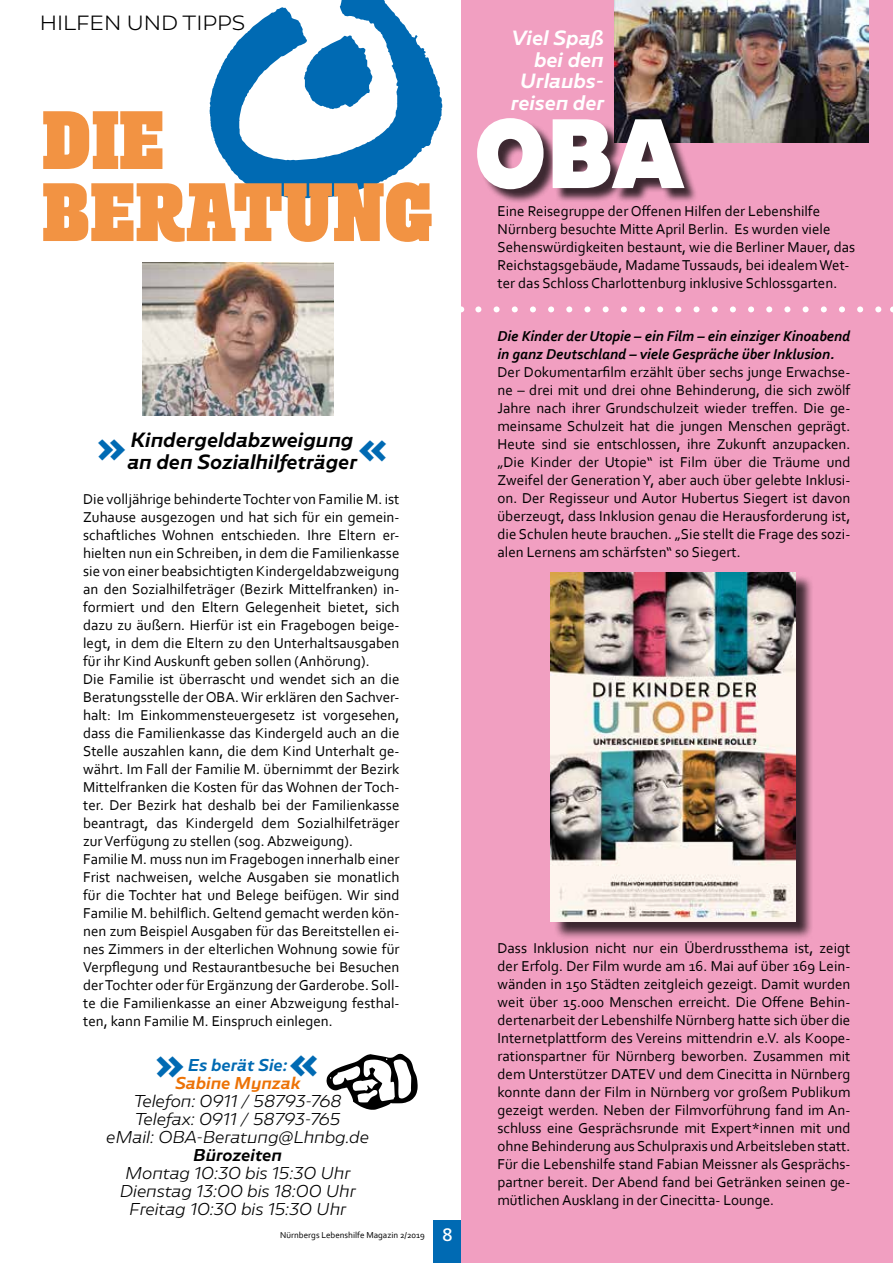
<style>
.page{position:relative;width:893px;height:1263px;background:#fff}
.page>*{position:absolute;margin:0;border:0;box-sizing:border-box;transform-origin:0 0}
.t1{font:900 85.95px "Caprina";color:#fff;scale:.88 1}
.t2{font:82.5px/72px "Rita Ultra Bold DEMO";color:#f29343}
.t3{font:900 36px "Caprina";color:#006ab3}
.t4{font:italic 500 18px/21.6px "Caprina";color:#000}
.t5{font:italic 500 18px/21.6px "Caprina";color:#fff;text-align:right}
.t6{font:300 18px "Caprina";color:#000}
.t7{font:15px/18px "Corbel";color:#000}
.t8{font:italic 300 15px/18px "Caprina";color:#000;text-align:center}
.t9{font:italic 700 15px/18px "Corbel";color:#000}
.t10{font:italic 500 15px "Caprina";color:#ec7206}
.t11{font:italic 500 15px "Caprina";color:#006ab3}
.t12{font:italic 500 15px "Caprina";color:#000}
.t13{font:9px "Corbel";color:#000}
.s1{font-family:"Frutiger";font-size:18px;color:#fff}
</style>
<div class="page">
<div style="left:433px;top:1220px;width:27px;height:43px;background:#006ab3"></div>
<div style="left:461px;top:0;width:432px;height:1263px;background:#f19fc1"></div>
<svg style="left:210px;top:0;width:232px;height:198px"></svg>
<svg style="left:304px;top:36px;width:68px;height:73px"></svg>
<svg style="left:326px;top:1054px;width:92px;height:56px"></svg>
<img style="left:142px;top:263px;width:191px;height:153px">
<img style="left:614px;top:0;width:254px;height:142px">
<div style="left:553px;top:574px;width:260px;height:366px;background:#000;opacity:.75"></div>
<img style="left:551px;top:572px;width:244px;height:349px">
<div style="left:479px;top:120px;width:219px;height:84px;background:#000;opacity:.75"></div>
<svg style="left:478px;top:306px;width:404px;height:6px"></svg>
<p class="t6" style="left:40px;top:10px;width:207px">HILFEN UND TIPPS</p>
<h2 class="t2" style="left:42px;top:108px;width:391px">DIE<br>BERATUNG</h2>
<p class="t4" style="left:127px;top:429px;width:231px">Kindergeldabzweigung an den Sozialhilfeträger</p>
<h3 class="t3" style="left:97px;top:420px;width:31px">»</h3>
<h3 class="t3" style="left:359px;top:421px;width:31px">«</h3>
<p class="t7" style="left:83px;top:490px;width:318px">Die volljährige behinderte Tochter von Familie M. ist Zuhause ausgezogen und hat sich für ein gemein&shy;schaftliches Wohnen entschieden. Ihre Eltern er&shy;hielten nun ein Schreiben, in dem die Familienkasse sie von einer beabsichtigten Kindergeldabzweigung an den Sozialhilfeträger (Bezirk Mittelfranken) in&shy;formiert und den Eltern Gelegenheit bietet, sich dazu zu äußern. Hierfür ist ein Fragebogen beige&shy;legt, in dem die Eltern zu den Unterhaltsausgaben für ihr Kind Auskunft geben sollen (Anhörung).<br>Die Familie ist überrascht und wendet sich an die Beratungsstelle der OBA. Wir erklären den Sachver&shy;halt: Im Einkommensteuergesetz ist vorgesehen, dass die Familienkasse das Kindergeld auch an die Stelle auszahlen kann, die dem Kind Unterhalt ge&shy;währt. Im Fall der Familie M. übernimmt der Bezirk Mittelfranken die Kosten für das Wohnen der Toch&shy;ter. Der Bezirk hat deshalb bei der Familienkasse beantragt, das Kindergeld dem Sozialhilfeträger zur Verfügung zu stellen (sog. Abzweigung).<br>Familie M. muss nun im Fragebogen innerhalb einer Frist nachweisen, welche Ausgaben sie monatlich für die Tochter hat und Belege beifügen. Wir sind Familie M. behilflich. Geltend gemacht werden kön&shy;nen zum Beispiel Ausgaben für das Bereitstellen ei&shy;nes Zimmers in der elterlichen Wohnung sowie für Verpflegung und Restaurantbesuche bei Besuchen der Tochter oder für Ergänzung der Garderobe. Soll&shy;te die Familienkasse an einer Abzweigung festhal&shy;ten, kann Familie M. Einspruch einlegen.</p>
<h3 class="t3" style="left:155px;top:1037px;width:31px">»</h3>
<h3 class="t3" style="left:289px;top:1036px;width:31px">«</h3>
<p class="t11" style="left:188px;top:1054px;width:101px">Es berät Sie:</p>
<p class="t10" style="left:175px;top:1072px;width:127px">Sabine Mynzak</p>
<p class="t8" style="left:106px;top:1092px;width:264px">Telefon: 0911 / 58793-768<br>Telefax: 0911 / 58793-765<br>eMail: OBA-Beratung@Lhnbg.de</p>
<p class="t12" style="left:193px;top:1144px;width:90px">Bürozeiten</p>
<p class="t8" style="left:120px;top:1164px;width:238px">Montag 10:30 bis 15:30 Uhr<br>Dienstag 13:00 bis 18:00 Uhr<br>Freitag 10:30 bis 15:30 Uhr</p>
<p class="t13" style="left:280px;top:1229px;width:174px">Nürnbergs Lebenshilfe Magazin 2/2019 <span class="s1">8</span></p>
<p class="t5" style="left:511px;top:27px;width:95px">Viel Spaß bei den<br>Urlaubs&shy;reisen der</p>
<h1 class="t1" style="left:474px;top:93px;width:240px">OBA</h1>
<p class="t7" style="left:498px;top:202px;width:359px">Eine Reisegruppe der Offenen Hilfen der Lebenshilfe Nürnberg besuchte Mitte April Berlin. Es wurden viele Sehenswürdigkeiten bestaunt, wie die Berliner Mauer, das Reichstagsgebäude, Madame Tussauds, bei idealem Wet&shy;ter das Schloss Charlottenburg inklusive Schlossgarten.</p>
<p class="t9" style="left:497px;top:326px;width:354px">Die Kinder der Utopie – ein Film – ein einziger Kinoabend in ganz Deutschland – viele Gespräche über Inklusion.</p>
<p class="t7" style="left:497px;top:362px;width:354px;text-align:justify">Der Dokumentarfilm erzählt über sechs junge Erwachse&shy;ne – drei mit und drei ohne Behinderung, die sich zwölf Jahre nach ihrer Grundschulzeit wieder treffen. Die ge&shy;meinsame Schulzeit hat die jungen Menschen geprägt.<br>Heute sind sie entschlossen, ihre Zukunft anzupacken. „Die Kinder der Utopie“ ist Film über die Träume und Zweifel der Generation Y, aber auch über gelebte Inklusi&shy;on. Der Regisseur und Autor Hubertus Siegert ist davon überzeugt, dass Inklusion genau die Herausforderung ist, die Schulen heute brauchen. „Sie stellt die Frage des sozi&shy;alen Lernens am schärfsten“ so Siegert.</p>
<p class="t7" style="left:497px;top:938px;width:354px;text-align:justify">Dass Inklusion nicht nur ein Überdrussthema ist, zeigt der Erfolg. Der Film wurde am 16. Mai auf über 169 Lein&shy;wänden in 150 Städten zeitgleich gezeigt. Damit wurden weit über 15.000 Menschen erreicht. Die Offene Behin&shy;dertenarbeit der Lebenshilfe Nürnberg hatte sich über die Internetplattform des Vereins mittendrin e.V. als Koope&shy;rationspartner für Nürnberg beworben. Zusammen mit dem Unterstützer DATEV und dem Cinecitta in Nürnberg konnte dann der Film in Nürnberg vor großem Publikum gezeigt werden. Neben der Filmvorführung fand im An&shy;schluss eine Gesprächsrunde mit Expert*innen mit und ohne Behinderung aus Schulpraxis und Arbeitsleben statt.<br>Für die Lebenshilfe stand Fabian Meissner als Gesprächs&shy;partner bereit. Der Abend fand bei Getränken seinen ge&shy;mütlichen Ausklang in der Cinecitta- Lounge.</p>
</div>
